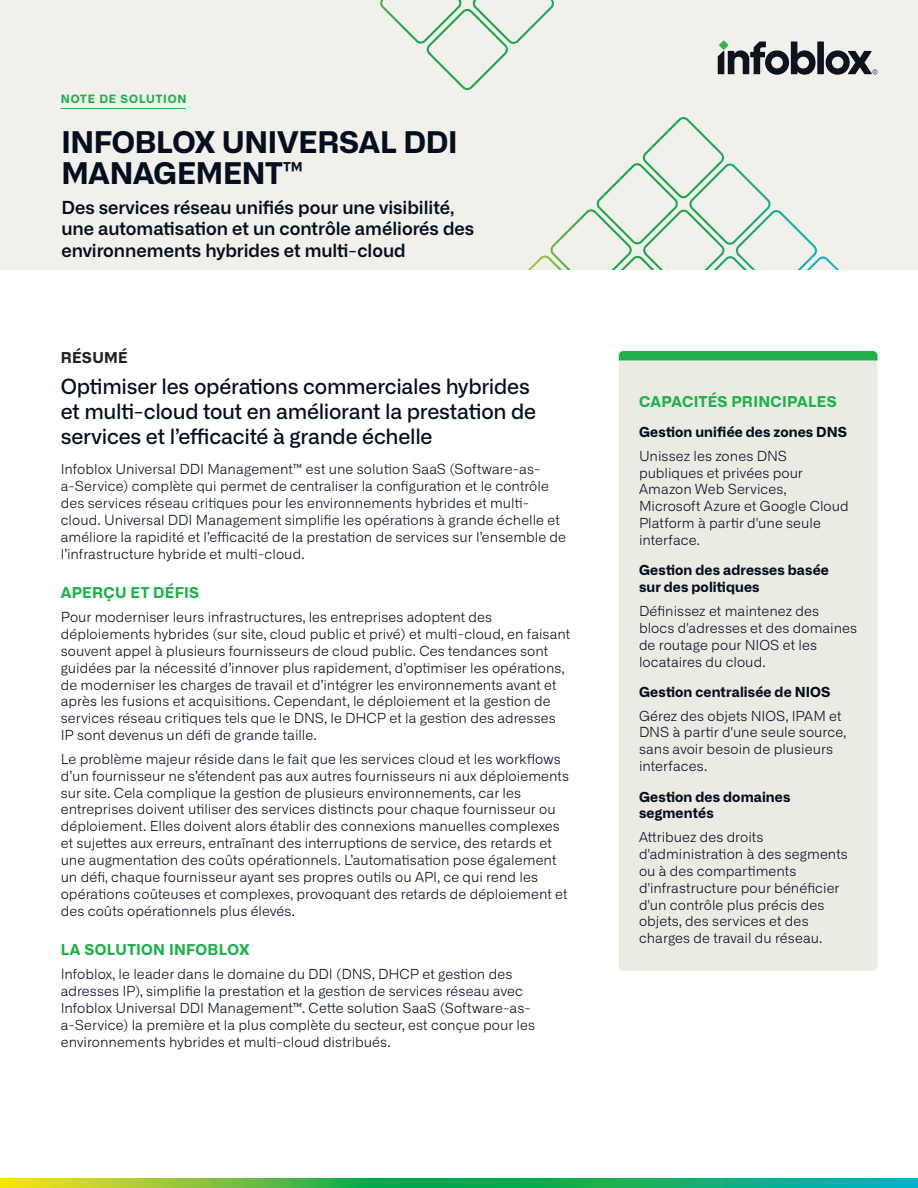
<style>
.page{position:relative;width:918px;height:1188px;background:#fff}
.page>*{position:absolute;margin:0;border:0;box-sizing:border-box;transform-origin:0 0}
.t1{font:700 30px/31.5px "Alliance No.2";letter-spacing:-.01em;color:#030f1e}
.Section_Subheader{font:500 21px/24.8px "Alliance No.1";letter-spacing:-.015em;color:#030f1e}
.t2{font:600 18px/21.6px "Alliance No.1";color:#030f1e}
.Heading_Level_1{font:700 15px "Alliance No.2";letter-spacing:.02em;color:#1eb14b}
.Side-bar-header-level-1{font:700 15px "Alliance No.2";letter-spacing:.015em;color:#1eb14b}
.Section_header{font:700 15px "Alliance No.2";letter-spacing:.02em;color:#231f20}
.body_text{font:300 13.8px/16.8px "Alliance No.1";letter-spacing:.005em;color:#030f1e}
.Side-bar-text{font:300 13.8px/16.8px "Alliance No.1";letter-spacing:.005em;color:#030f1e}
.Side-bar-header-level-3{font:700 13.8px/16.8px "Alliance No.1";letter-spacing:.01em;color:#030f1e}
.t3{font:700 11.55px "Alliance No.2";letter-spacing:.08em;color:#1eb14b}
.s1{font-family:"Alliance No.2";font-weight:400}
</style>
<div class="page">
<div style="left:0;top:0;width:918px;height:270px;background:#f1f0eb"></div>
<svg style="left:380px;top:0;width:174px;height:90px"></svg>
<svg style="left:528px;top:117px;width:311px;height:153px"></svg>
<hr style="left:61px;top:108px;width:125px;height:1px;background:#1eb14b">
<svg style="left:0;top:1179px;width:918px;height:9px;background:#3db859"></svg>
<div style="left:817px;top:41px;width:7px;height:33px;background:#0d141d"></div>
<svg style="left:826px;top:50px;width:52px;height:25px"></svg>
<svg style="left:718px;top:41px;width:98px;height:34px"></svg>
<div style="left:619px;top:351px;width:258px;height:620px;background:#ebebe4;border-radius:5px"></div>
<div style="left:619px;top:351px;width:259px;height:9px;background:#1eb14b"></div>
<p class="t3" style="left:61px;top:91px;width:127px">NOTE DE SOLUTION</p>
<p class="t1" style="left:61px;top:126px;width:398px">INFOBLOX UNIVERSAL DDI<br>MANAGEMENT™</p>
<p class="t2" style="left:61px;top:197px;width:414px">Des services réseau unifiés pour une visibilité, une automatisation et un contrôle améliorés des environnements hybrides et multi-cloud</p>
<p class="Section_header" style="left:61px;top:348px;width:69px">RÉSUMÉ</p>
<p class="Section_Subheader" style="left:61px;top:374px;width:477px">Optimiser les opérations commerciales hybrides et multi-cloud tout en améliorant la prestation de services et l’efficacité à grande échelle</p>
<p class="body_text" style="left:61px;top:461px;width:507px">Infoblox Universal DDI Management™ est une solution SaaS (Software-as&shy;a-Service) complète qui permet de centraliser la configuration et le contrôle des services réseau critiques pour les environnements hybrides et multi&shy;cloud. Universal DDI Management simplifie les opérations à grande échelle et améliore la rapidité et l’efficacité de la prestation de services sur l’ensemble de l’infrastructure hybride et multi-cloud.</p>
<p class="Heading_Level_1" style="left:61px;top:583px;width:140px">APERÇU ET DÉFIS</p>
<p class="body_text" style="left:61px;top:609px;width:511px">Pour moderniser leurs infrastructures, les entreprises adoptent des déploiements hybrides (sur site, cloud public et privé) et multi-cloud, en faisant souvent appel à plusieurs fournisseurs de cloud public. Ces tendances sont guidées par la nécessité d’innover plus rapidement, d’optimiser les opérations, de moderniser les charges de travail et d’intégrer les environnements avant et après les fusions et acquisitions. Cependant, le déploiement et la gestion de services réseau critiques tels que le DNS, le DHCP et la gestion des adresses IP sont devenus un défi de grande taille.</p>
<p class="body_text" style="left:61px;top:750px;width:510px">Le problème majeur réside dans le fait que les services cloud et les workflows d’un fournisseur ne s’étendent pas aux autres fournisseurs ni aux déploiements sur site. Cela complique la gestion de plusieurs environnements, car les entreprises doivent utiliser des services distincts pour chaque fournisseur ou déploiement. Elles doivent alors établir des connexions manuelles complexes et sujettes aux erreurs, entraînant des interruptions de service, des retards et une augmentation des coûts opérationnels. L’automatisation pose également un défi, chaque fournisseur ayant ses propres outils ou API, ce qui rend les opérations coûteuses et complexes, provoquant des retards de déploiement et des coûts opérationnels plus élevés.</p>
<p class="Heading_Level_1" style="left:61px;top:940px;width:190px">LA SOLUTION INFOBLOX</p>
<p class="body_text" style="left:61px;top:966px;width:476px">Infoblox, le leader dans le domaine du DDI (DNS, DHCP et gestion des adresses IP), simplifie la prestation et la gestion de services réseau avec Infoblox Universal DDI Management<span class="s1">™</span>. Cette solution SaaS (Software-as&shy;a-Service) la première et la plus complète du secteur, est conçue pour les environnements hybrides et multi-cloud distribués.</p>
<p class="Side-bar-header-level-1" style="left:639px;top:391px;width:199px">CAPACITÉS PRINCIPALES</p>
<p class="Side-bar-header-level-3" style="left:639px;top:424px;width:210px">Gestion unifiée des zones DNS</p>
<p class="Side-bar-text" style="left:639px;top:447px;width:211px">Unissez les zones DNS publiques et privées pour<br>Amazon Web Services,<br>Microsoft Azure et Google Cloud<br>Platform à partir d'une seule interface.</p>
<p class="Side-bar-header-level-3" style="left:639px;top:562px;width:191px">Gestion des adresses basée sur des politiques</p>
<p class="Side-bar-text" style="left:639px;top:603px;width:220px">Définissez et maintenez des blocs d'adresses et des domaines de routage pour NIOS et les locataires du cloud.</p>
<p class="Side-bar-header-level-3" style="left:639px;top:684px;width:193px">Gestion centralisée de NIOS</p>
<p class="Side-bar-text" style="left:639px;top:707px;width:209px">Gérez des objets NIOS, IPAM et<br>DNS à partir d'une seule source, sans avoir besoin de plusieurs interfaces.</p>
<p class="Side-bar-header-level-3" style="left:639px;top:788px;width:153px">Gestion des domaines segmentés</p>
<p class="Side-bar-text" style="left:639px;top:829px;width:210px">Attribuez des droits d'administration à des segments ou à des compartiments d'infrastructure pour bénéficier d'un contrôle plus précis des objets, des services et des charges de travail du réseau.</p>
</div>
